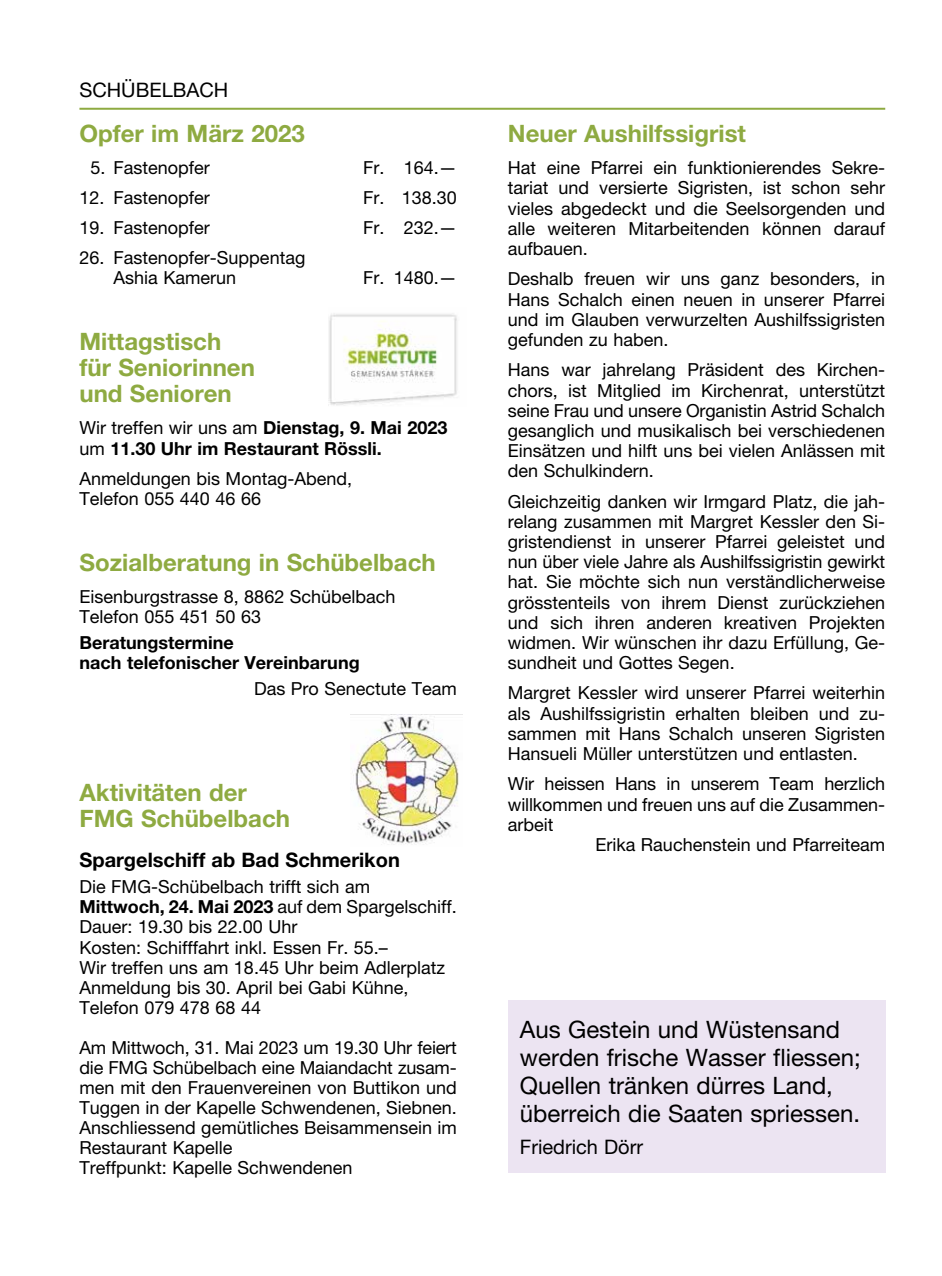
<style>
.page{position:relative;width:942px;height:1276px;background:#fff}
.page>*{position:absolute;margin:0;border:0;box-sizing:border-box;transform-origin:0 0}
.t1{font:700 24px/26px "Helvetica Neue LT Pro";color:#8eaa41}
.t2{font:24px/28px "Helvetica Neue LT Pro";color:#000}
.t3{font:700 20px "Helvetica Neue LT Pro";color:#000}
.t4{font:20px "Helvetica Neue LT Pro";color:#000}
.t5{font:18px/20.2px "Helvetica Neue LT Pro";color:#000}
.t6{font:700 18px/20px "Helvetica Neue LT Pro";color:#000}
.s1{font-weight:400}
.s2{font-weight:700}
</style>
<div class="page">
<hr style="left:79px;top:108px;width:805px;height:2px;background:#8eaa41">
<img style="left:328px;top:313px;width:129px;height:93px">
<img style="left:350px;top:714px;width:112px;height:131px">
<div style="left:507px;top:1001px;width:377px;height:172px;background:#ece4f2"></div>
<p class="t4" style="left:79px;top:78px;width:150px">SCHÜBELBACH</p>
<h1 class="t1" style="left:79px;top:120px;width:227px">Opfer im März 2023</h1>
<p class="t5" style="left:90px;top:157px;width:121px">5. Fastenopfer</p>
<p class="t5" style="left:363px;top:157px;width:95px">Fr. 164.—</p>
<p class="t5" style="left:79px;top:187px;width:132px">12. Fastenopfer</p>
<p class="t5" style="left:363px;top:187px;width:95px">Fr. 138.30</p>
<p class="t5" style="left:79px;top:217px;width:132px">19. Fastenopfer</p>
<p class="t5" style="left:363px;top:217px;width:95px">Fr. 232.—</p>
<p class="t5" style="left:113px;top:247px;width:193px;text-indent:-34px">26. Fastenopfer-Suppentag<br>Ashia Kamerun</p>
<p class="t5" style="left:363px;top:267px;width:95px">Fr. 1480.—</p>
<h1 class="t1" style="left:79px;top:328px;width:177px">Mittagstisch für Seniorinnen und Senioren</h1>
<p class="t6" style="left:79px;top:418px;width:369px"><span class="s1">Wir treffen wir uns am</span> Dienstag, 9. Mai 2023 <span class="s1">um</span> 11.30 Uhr im Restaurant Rössli.</p>
<p class="t5" style="left:79px;top:468px;width:274px">Anmeldungen bis Montag-Abend,<br>Telefon 055 440 46 66</p>
<h1 class="t1" style="left:79px;top:548px;width:357px">Sozialberatung in Schübelbach</h1>
<p class="t5" style="left:79px;top:586px;width:317px">Eisenburgstrasse 8, 8862 Schübelbach<br>Telefon 055 451 50 63</p>
<p class="t6" style="left:79px;top:632px;width:281px">Beratungstermine<br>nach telefonischer Vereinbarung</p>
<p class="t5" style="left:254px;top:678px;width:204px">Das Pro Senectute Team</p>
<h1 class="t1" style="left:79px;top:779px;width:212px">Aktivitäten der<br>FMG Schübelbach</h1>
<p class="t3" style="left:79px;top:848px;width:322px">Spargelschiff ab Bad Schmerikon</p>
<p class="t5" style="left:79px;top:876px;width:378px">Die FMG-Schübelbach trifft sich am <span class="s2">Mittwoch, 24. Mai 2023</span> auf dem Spargelschiff.<br>Dauer: 19.30 bis 22.00 Uhr<br>Kosten: Schifffahrt inkl. Essen Fr. 55.–<br>Wir treffen uns am 18.45 Uhr beim Adlerplatz Anmeldung bis 30. April bei Gabi Kühne, Telefon 079 478 68 44</p>
<p class="t5" style="left:79px;top:1037px;width:379px">Am Mittwoch, 31. Mai 2023 um 19.30 Uhr feiert die FMG Schübelbach eine Maiandacht zusam&shy;men mit den Frauenvereinen von Buttikon und Tuggen in der Kapelle Schwendenen, Siebnen.<br>Anschliessend gemütliches Beisammensein im Restaurant Kapelle<br>Treffpunkt: Kapelle Schwendenen</p>
<h1 class="t1" style="left:507px;top:120px;width:239px">Neuer Aushilfssigrist</h1>
<p class="t5" style="left:507px;top:157px;width:379px;text-align:justify">Hat eine Pfarrei ein funktionierendes Sekre&shy;tariat und versierte Sigristen, ist schon sehr vieles abgedeckt und die Seelsorgenden und alle weiteren Mitarbeitenden können darauf aufbauen.</p>
<p class="t5" style="left:507px;top:269px;width:379px;text-align:justify">Deshalb freuen wir uns ganz besonders, in Hans Schalch einen neuen in unserer Pfarrei und im Glauben verwurzelten Aushilfssigristen gefunden zu haben.</p>
<p class="t5" style="left:507px;top:359px;width:379px;text-align:justify">Hans war jahrelang Präsident des Kirchen&shy;chors, ist Mitglied im Kirchenrat, unterstützt seine Frau und unsere Organistin Astrid Schalch gesanglich und musikalisch bei verschiedenen Einsätzen und hilft uns bei vielen Anlässen mit den Schulkindern.</p>
<p class="t5" style="left:507px;top:491px;width:379px">Gleichzeitig danken wir Irmgard Platz, die jah&shy;relang zusammen mit Margret Kessler den Si-- gristendienst in unserer Pfarrei geleistet und nun über viele Jahre als Aushilfssigristin gewirkt hat. Sie möchte sich nun verständlicherweise grösstenteils von ihrem Dienst zurückziehen und sich ihren anderen kreativen Projekten widmen. Wir wünschen ihr dazu Erfüllung, Ge-- sundheit und Gottes Segen.</p>
<p class="t5" style="left:507px;top:683px;width:379px">Margret Kessler wird unserer Pfarrei weiterhin als Aushilfssigristin erhalten bleiben und zu-- sammen mit Hans Schalch unseren Sigristen Hansueli Müller unterstützen und entlasten.</p>
<p class="t5" style="left:507px;top:773px;width:378px">Wir heissen Hans in unserem Team herzlich</p>
<p class="t5" style="left:507px;top:794px;width:377px">willkommen und freuen uns auf die Zusammen-</p>
<p class="t5" style="left:507px;top:814px;width:47px">arbeit</p>
<p class="t5" style="left:595px;top:834px;width:291px">Erika Rauchenstein und Pfarreiteam</p>
<h1 class="t2" style="left:519px;top:1014px;width:342px">Aus Gestein und Wüstensand werden frische Wasser fliessen;<br>Quellen tränken dürres Land, überreich die Saaten spriessen.</h1>
<p class="t4" style="left:519px;top:1134px;width:125px">Friedrich Dörr</p>
</div>
